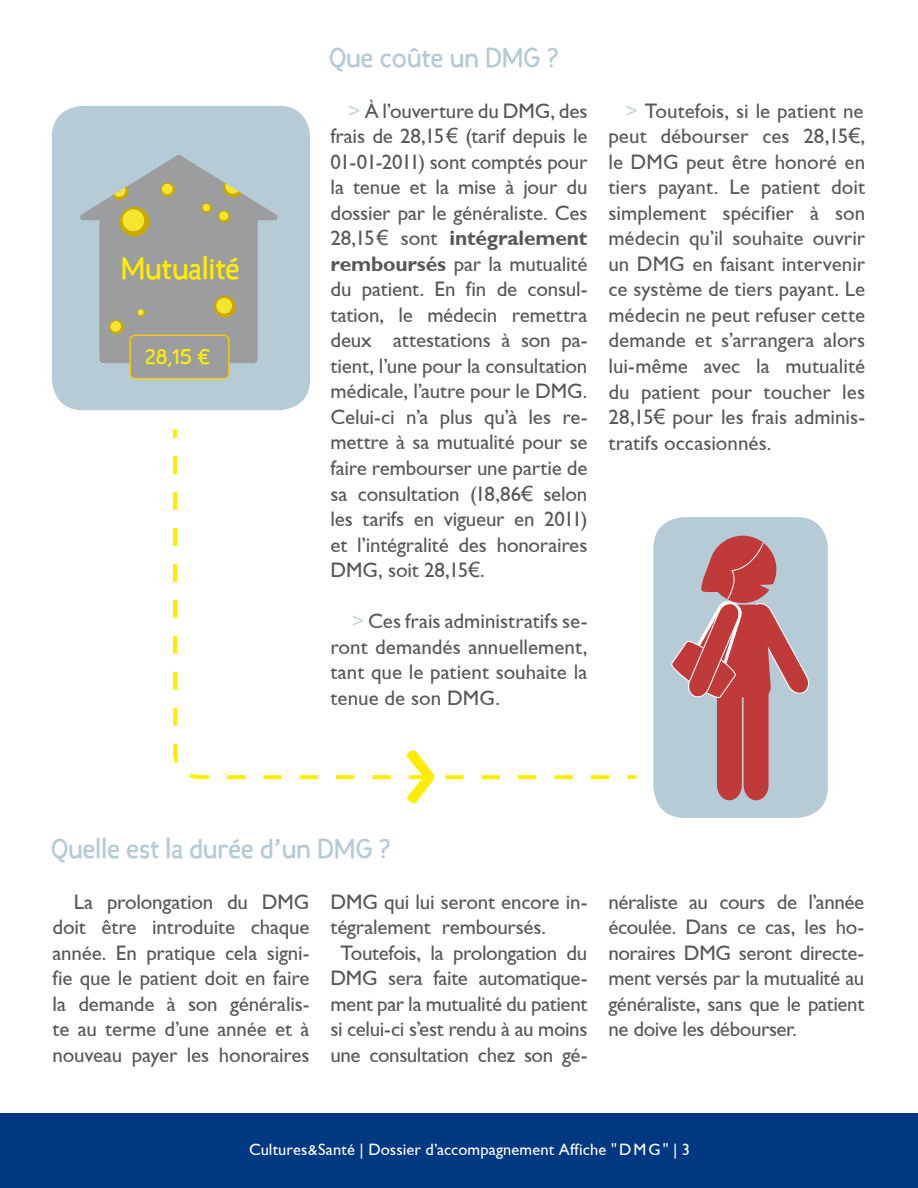
<style>
.page{position:relative;width:918px;height:1188px;background:#fff}
.page>*{position:absolute;margin:0;border:0;box-sizing:border-box;transform-origin:0 0}
.t1{font:700 30.45px "Candela";color:#ffed00}
.t2{font:700 27px "Candela";color:#b5cbd6}
.t3{font:21px/25.5px "Gill Sans";letter-spacing:-.01em;color:#58585a;text-align:justify}
.t4{font:700 21px "Candela";color:#ffed00}
.t5{font:16.5px "Gill Sans";letter-spacing:.005em;color:#fff}
.s1{color:#c3d5de}
.s2{font-family:"Arial"}
.s3{font-weight:700}
.s4{font-size:15px}
.s5{font-style:inherit}
</style>
<div class="page">
<div style="left:0;top:1113px;width:918px;height:75px;background:#003882"></div>
<div style="left:653px;top:516px;width:176px;height:303px;background:#b5cbd6;border-radius:32px"></div>
<svg style="left:671px;top:536px;width:138px;height:264px"></svg>
<div style="left:652px;top:516px;width:177px;height:303px;border:1px solid #fff;border-radius:32px"></div>
<div style="left:51px;top:105px;width:260px;height:306px;background:#b5cbd6;border-radius:32px"></div>
<svg style="left:80px;top:155px;width:198px;height:208px;fill:#9c9d9f"></svg>
<div style="left:51px;top:105px;width:260px;height:306px;border:1px solid #fff;border-radius:32px"></div>
<div style="left:130px;top:335px;width:99px;height:44px;background:#9c9d9f;border-radius:5px"></div>
<div style="left:129px;top:335px;width:101px;height:44px;border:1px solid #fec900;border-radius:5px"></div>
<svg style="left:172px;top:429px;width:465px;height:351px"></svg>
<svg style="left:218px;top:750px;width:391px;height:30px"></svg>
<h1 class="t1" style="left:121px;top:248px;width:120px">Mutualité</h1>
<p class="t4" style="left:145px;top:343px;width:68px">28,15 €</p>
<p class="t2" style="left:329px;top:40px;width:175px">Que coûte un DMG</p>
<p class="t2" style="left:547px;top:40px;width:13px">?</p>
<p class="t3" style="left:331px;top:98px;width:258px;text-indent:18px"><span class="s1">&gt;</span> à l’ouverture du DMG, des frais de 28,15<span class="s2">€</span> (tarif depuis le 01-01-2011) sont comptés pour la tenue et la mise à jour du dossier par le généraliste. Ces 28,15<span class="s2">€</span> sont <span class="s3">intégralement remboursés</span> par la mutualité du patient. En fin de consul&shy;tation, le médecin remettra deux attestations à son pa&shy;tient, l’une pour la consultation médicale, l’autre pour le DMG.<br>Celui-ci n’a plus qu’à les re&shy;mettre à sa mutualité pour se faire rembourser une partie de sa consultation (18,86<span class="s2">€</span> selon les tarifs en vigueur en 2011) et l’intégralité des honoraires DMG, soit 28,15<span class="s2">€</span>.</p>
<p class="t3" style="left:331px;top:608px;width:258px;text-indent:21px"><span class="s1">&gt;</span> Ces frais administratifs se&shy;ront demandés annuellement, tant que le patient souhaite la tenue de son DMG.</p>
<p class="t3" style="left:609px;top:98px;width:258px;text-indent:17px"><span class="s1">&gt;</span> Toutefois, si le patient ne peut débourser ces 28,15<span class="s2">€</span>, le DMG peut être honoré en tiers payant. Le patient doit simplement spécifier à son médecin qu’il souhaite ouvrir un DMG en faisant intervenir ce système de tiers payant. Le médecin ne peut refuser cette demande et s’arrangera alors lui-même avec la mutualité du patient pour toucher les 28,15<span class="s2">€</span> pour les frais adminis&shy;tratifs occasionnés.</p>
<p class="t2" style="left:51px;top:831px;width:285px">Quelle est la durée d’un DMG</p>
<p class="t2" style="left:379px;top:831px;width:13px">?</p>
<p class="t3" style="left:53px;top:889px;width:258px;text-indent:21px">La prolongation du DMG doit être introduite chaque année. En pratique cela signi&shy;fie que le patient doit en faire la demande à son généralis&shy;te au terme d’une année et à nouveau payer les honoraires</p>
<p class="t3" style="left:331px;top:889px;width:258px">DMG qui lui seront encore in-</p>
<p class="t3" style="left:331px;top:914px;width:217px">tégralement remboursés.</p>
<p class="t3" style="left:341px;top:940px;width:248px">Toutefois, la prolongation du</p>
<p class="t3" style="left:331px;top:965px;width:258px">DMG sera faite automatique-</p>
<p class="t3" style="left:331px;top:991px;width:258px">ment par la mutualité du patient</p>
<p class="t3" style="left:331px;top:1016px;width:258px">si celui-ci s’est rendu à au moins</p>
<p class="t3" style="left:331px;top:1042px;width:258px">une consultation chez son gé-</p>
<p class="t3" style="left:608px;top:889px;width:257px">néraliste au cours de l’année écoulée. Dans ce cas, les ho&shy;noraires DMG seront directe&shy;ment versés par la mutualité au généraliste, sans que le patient ne doive les débourser.</p>
<p class="t5" style="left:249px;top:1140px;width:443px">Cultures<span class="s4">&amp;</span>Santé | Dossier d’accompagnement Affiche "<span class="s5">DMG</span>" | 3</p>
</div>
